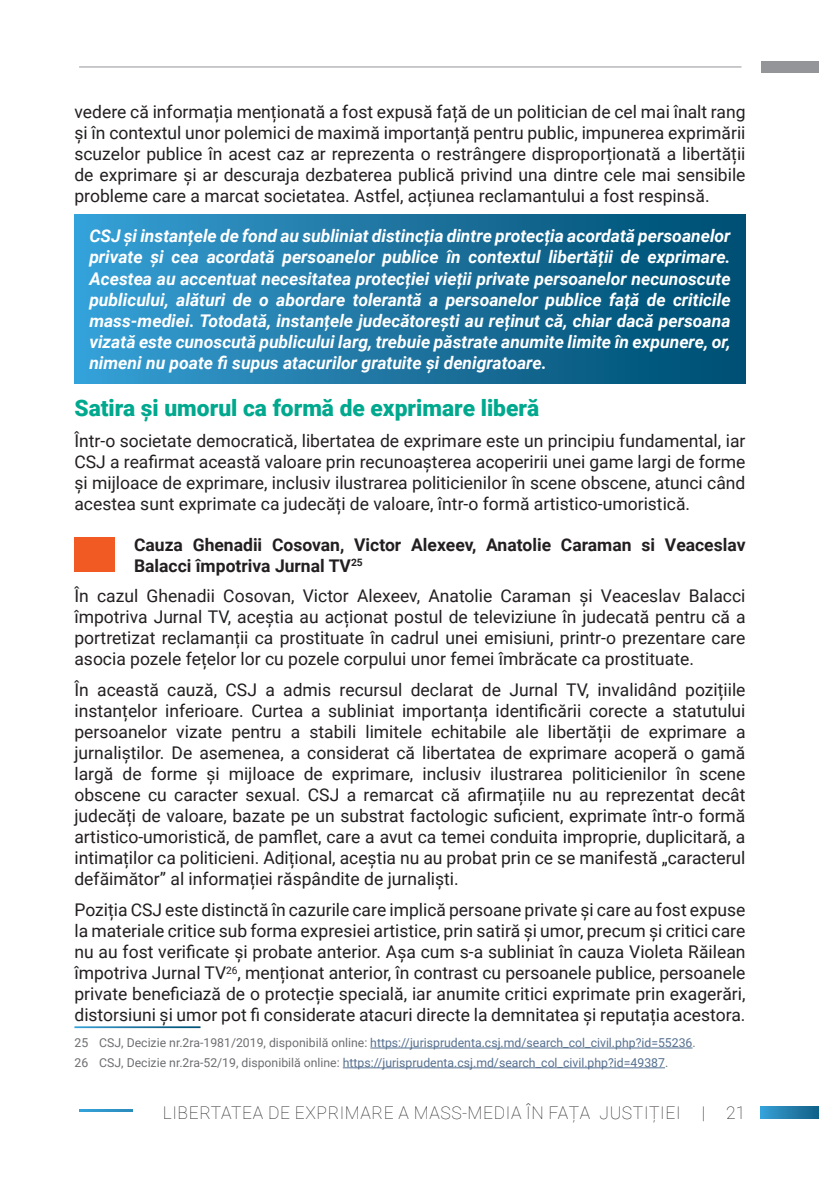
<style>
.page{position:relative;width:819px;height:1191px;background:#fff}
.page>*{position:absolute;margin:0;border:0;box-sizing:border-box;transform-origin:0 0}
.t1{font:900 22.75px "Roboto";color:#00a88e}
.t2{font:17.5px/21px "Roboto";color:#231f20;text-align:justify}
.t3{font:italic 700 17.5px/21px "Roboto";color:#fff;text-align:justify}
.t4{font:700 17.5px/21px "Roboto";color:#231f20}
.t5{font:100 17.5px "Roboto";letter-spacing:.035em;color:#231f20}
.t6{font:12.25px/19.8px "Roboto";color:#567090}
.s1{color:#6d6e71}
</style>
<div class="page">
<div style="left:760px;top:61px;width:59px;height:12px;background:#939598"></div>
<svg style="left:79px;top:1109px;width:54px;height:2px"></svg>
<svg style="left:760px;top:1106px;width:59px;height:12px"></svg>
<hr style="left:79px;top:67px;width:662px;height:1px;background:#939598">
<div style="left:74px;top:214px;width:671px;height:169px;background:linear-gradient(to right,#399fd4,#004c6f)"></div>
<div style="left:74px;top:537px;width:41px;height:34px;background:#f15a22"></div>
<hr style="left:370px;top:1047px;width:322px;height:1px;background:#567090">
<hr style="left:343px;top:1067px;width:322px;height:1px;background:#567090">
<p class="t2" style="left:74px;top:100px;width:672px">vedere că informația menționată a fost expusă față de un politician de cel mai înalt rang și în contextul unor polemici de maximă importanță pentru public, impunerea exprimării scuzelor publice în acest caz ar reprezenta o restrângere disproporționată a libertății de exprimare și ar descuraja dezbaterea publică privind una dintre cele mai sensibile probleme care a marcat societatea. Astfel, acțiunea reclamantului a fost respinsă.</p>
<p class="t3" style="left:89px;top:225px;width:642px">CSJ și instanțele de fond au subliniat distincția dintre protecția acordată persoanelor private și cea acordată persoanelor publice în contextul libertății de exprimare.<br>Acestea au accentuat necesitatea protecției vieții private persoanelor necunoscute publicului, alături de o abordare tolerantă a persoanelor publice față de criticile mass-mediei. Totodată, instanțele judecătorești au reținut că, chiar dacă persoana vizată este cunoscută publicului larg, trebuie păstrate anumite limite în expunere, or, nimeni nu poate fi supus atacurilor gratuite și denigratoare.</p>
<h1 class="t1" style="left:74px;top:392px;width:466px">Satira și umorul ca formă de exprimare liberă</h1>
<p class="t2" style="left:74px;top:429px;width:672px">Într-o societate democratică, libertatea de exprimare este un principiu fundamental, iar CSJ a reafirmat această valoare prin recunoașterea acoperirii unei game largi de forme și mijloace de exprimare, inclusiv ilustrarea politicienilor în scene obscene, atunci când acestea sunt exprimate ca judecăți de valoare, într-o formă artistico-umoristică.</p>
<p class="t4" style="left:134px;top:533px;width:613px">Cauza Ghenadii Cosovan, Victor Alexeev, Anatolie Caraman si Veaceslav<br>Balacci împotriva Jurnal TV<sup>25</sup></p>
<p class="t2" style="left:74px;top:585px;width:672px">În cazul Ghenadii Cosovan, Victor Alexeev, Anatolie Caraman și Veaceslav Balacci împotriva Jurnal TV, aceștia au acționat postul de televiziune în judecată pentru că a portretizat reclamanții ca prostituate în cadrul unei emisiuni, printr-o prezentare care asocia pozele fețelor lor cu pozele corpului unor femei îmbrăcate ca prostituate.</p>
<p class="t2" style="left:74px;top:679px;width:672px">În această cauză, CSJ a admis recursul declarat de Jurnal TV, invalidând pozițiile instanțelor inferioare. Curtea a subliniat importanța identificării corecte a statutului persoanelor vizate pentru a stabili limitele echitabile ale libertății de exprimare a jurnaliștilor. De asemenea, a considerat că libertatea de exprimare acoperă o gamă largă de forme și mijloace de exprimare, inclusiv ilustrarea politicienilor în scene obscene cu caracter sexual. CSJ a remarcat că afirmațiile nu au reprezentat decât judecăți de valoare, bazate pe un substrat factologic suficient, exprimate într-o formă artistico-umoristică, de pamflet, care a avut ca temei conduita improprie, duplicitară, a intimaților ca politicieni. Adițional, aceștia nu au probat prin ce se manifestă „caracterul defăimător” al informației răspândite de jurnaliști.</p>
<p class="t2" style="left:74px;top:899px;width:672px">Poziția CSJ este distinctă în cazurile care implică persoane private și care au fost expuse la materiale critice sub forma expresiei artistice, prin satiră și umor, precum și critici care nu au fost verificate și probate anterior. Așa cum s-a subliniat în cauza Violeta Răilean împotriva Jurnal TV<sup>26</sup>, menționat anterior, în contrast cu persoanele publice, persoanele private beneficiază de o protecție specială, iar anumite critici exprimate prin exagerări, distorsiuni și umor pot fi considerate atacuri directe la demnitatea și reputația acestora.</p>
<p class="t6" style="left:74px;top:1032px;width:622px"><span class="s1">25 CSJ, Decizie nr.2ra-1981/2019, disponibilă online:</span> https://jurisprudenta.csj.md/search_col_civil.php?id=55236<span class="s1">.<br>26 CSJ, Decizie nr.2ra-52/19, disponibilă online:</span> https://jurisprudenta.csj.md/search_col_civil.php?id=49387<span class="s1">.</span></p>
<p class="t5" style="left:163px;top:1100px;width:584px">LIBERTATEA DE EXPRIMARE A MASS-MEDIA ÎN FAȚA JUSTIȚIEI | 21</p>
</div>
